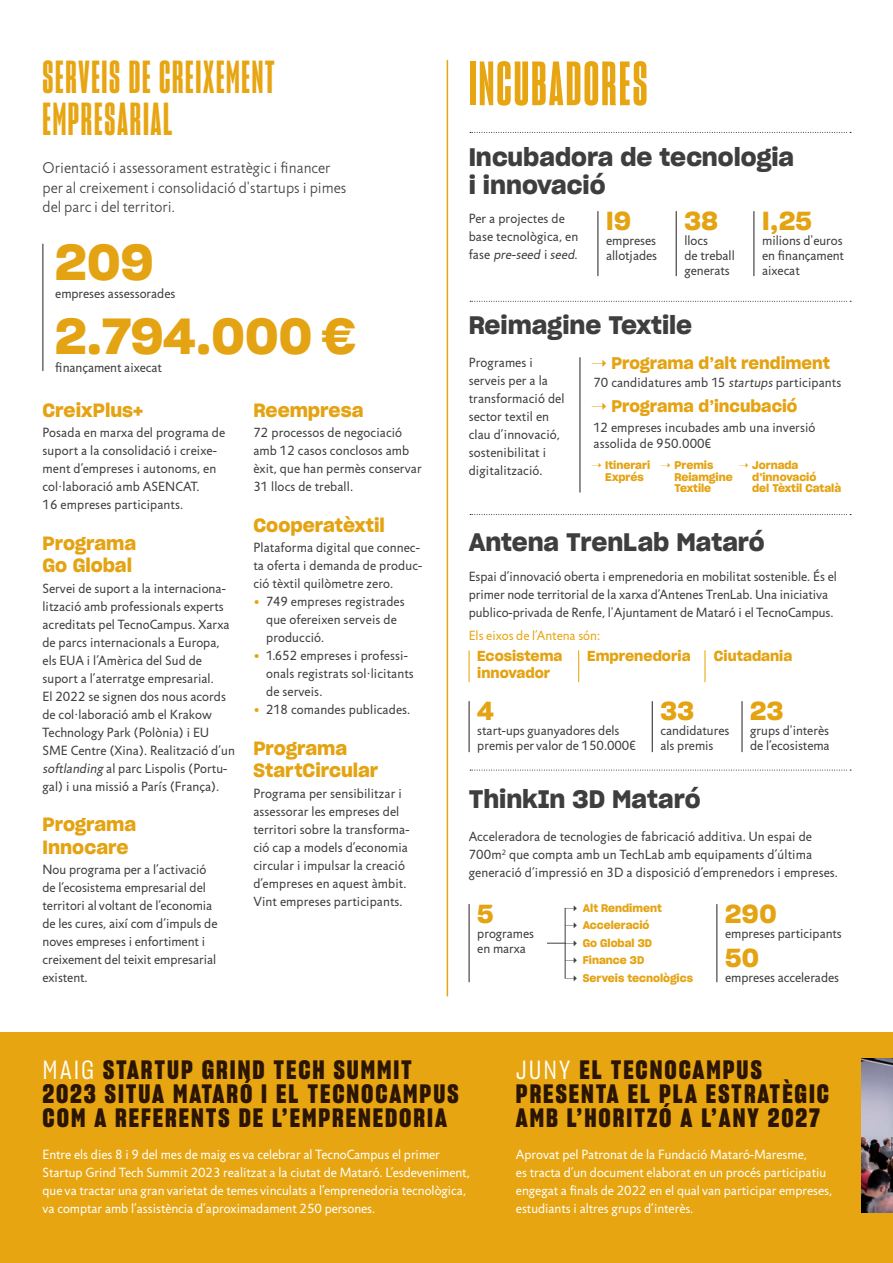
<style>
.page{position:relative;width:893px;height:1263px;background:#fff}
.page>*{position:absolute;margin:0;border:0;box-sizing:border-box;transform-origin:0 0}
.t1{font:60.75px "Sharp Grotesk Bold 10";letter-spacing:.035em;color:#e7a512}
.t2{font:49.5px "Sharp Grotesk Sm Bold 20";letter-spacing:.005em;color:#e4a312}
.t3{font:45px/42.2px "Sharp Grotesk Bold 10";letter-spacing:.04em;color:#e7a512}
.t4{font:25.95px/24px "Sharp Grotesk Bold 15";letter-spacing:.075em;color:#2b1500}
.t5{font:25.5px "Sharp Grotesk Sm Bold 20";letter-spacing:.015em;color:#e4a312}
.t6{font:24.75px/28px "Sharp Grotesk Sm Bold 20";color:#3e3e3f}
.t7{font:18.75px/22.5px "Sharp Grotesk Sm Bold 20";color:#e4a312}
.t8{font:16.5px "Sharp Grotesk Sm Bold 20";color:#e4a312}
.t9{font:300 15.75px/19.5px "Jigsaw";letter-spacing:.005em;color:#3e3e3f}
.t10{font:14.25px/17.1px "Sharp Grotesk Sm Bold 20";color:#e4a312}
.t11{font:13.5px/18px "Jigsaw";letter-spacing:.005em;color:#3e3e3f}
.t12{font:13.5px/18px "Jigsaw";color:#fff}
.t13{font:13.5px "Jigsaw";color:#e7a512}
.t14{font:10.8px/12px "Sharp Grotesk Sm Bold 20";color:#e4a312}
.s1{font-style:italic}
.s2{color:#e4a312}
.s3{color:#3e3e3f}
.s4{font-family:"Sharp Grotesk Book 15";color:#fff}
</style>
<div class="page">
<hr style="left:447px;top:61px;width:1px;height:935px;background:#e7a512">
<svg style="left:470px;top:514px;width:381px;height:1px"></svg>
<svg style="left:470px;top:301px;width:381px;height:1px"></svg>
<svg style="left:470px;top:770px;width:381px;height:1px"></svg>
<div style="left:0;top:1033px;width:893px;height:230px;background:#e7a512"></div>
<hr style="left:43px;top:244px;width:1px;height:127px;background:#231f20">
<hr style="left:469px;top:701px;width:1px;height:51px;background:#231f20">
<hr style="left:469px;top:651px;width:1px;height:31px;background:#e7a512">
<hr style="left:578px;top:651px;width:1px;height:31px;background:#e7a512">
<hr style="left:704px;top:651px;width:1px;height:31px;background:#e7a512">
<hr style="left:469px;top:904px;width:1px;height:78px;background:#231f20">
<hr style="left:716px;top:904px;width:1px;height:78px;background:#231f20">
<hr style="left:565px;top:908px;width:1px;height:70px;background:#3e3e3f">
<svg style="left:547px;top:943px;width:19px;height:1px"></svg>
<hr style="left:652px;top:701px;width:1px;height:51px;background:#231f20">
<hr style="left:597px;top:211px;width:1px;height:65px;background:#231f20">
<hr style="left:580px;top:358px;width:1px;height:134px;background:#231f20">
<hr style="left:742px;top:701px;width:1px;height:51px;background:#231f20">
<hr style="left:676px;top:211px;width:1px;height:65px;background:#231f20">
<hr style="left:753px;top:211px;width:1px;height:65px;background:#231f20">
<img style="left:861px;top:1059px;width:32px;height:154px">
<svg style="left:470px;top:132px;width:381px;height:1px"></svg>
<h3 class="t3" style="left:43px;top:55px;width:233px">SERVEIS DE CREIXEMENT<br>EMPRESARIAL</h3>
<h1 class="t1" style="left:469px;top:47px;width:180px">INCUBADORES</h1>
<p class="t9" style="left:43px;top:159px;width:305px">Orientació i assessorament estratègic i financer per al creixement i consolidació d'startups i pimes del parc i del territori.</p>
<h2 class="t2" style="left:55px;top:222px;width:100px">209</h2>
<p class="t11" style="left:55px;top:284px;width:122px">empreses assessorades</p>
<h2 class="t2" style="left:55px;top:296px;width:302px">2.794.000 €</h2>
<p class="t11" style="left:55px;top:359px;width:108px">finançament aixecat</p>
<h3 class="t7" style="left:43px;top:397px;width:103px">CreixPlus+</h3>
<p class="t11" style="left:43px;top:424px;width:184px">Posada en marxa del programa de suport a la consolidació i creixe&shy;ment d’empreses i autonoms, en col·laboració amb ASENCAT.<br>16 empreses participants.</p>
<h3 class="t7" style="left:43px;top:530px;width:95px">Programa<br>Go Global</h3>
<p class="t11" style="left:43px;top:579px;width:194px">Servei de suport a la internaciona&shy;lització amb professionals experts acreditats pel TecnoCampus. Xarxa de parcs internacionals a Europa, els EUA i l’Amèrica del Sud de suport a l’aterratge empresarial.<br>El 2022 se signen dos nous acords de col·laboració amb el Krakow Technology Park (Polònia) i EU SME Centre (Xina). Realització d’un <span class="s1">softlanding</span> al parc Lispolis (Portu&shy;gal) i una missió a París (França).</p>
<h3 class="t7" style="left:43px;top:812px;width:95px">Programa<br>Innocare</h3>
<p class="t11" style="left:43px;top:861px;width:176px">Nou programa per a l’activació de l’ecosistema empresarial del territori al voltant de l’economia de les cures, així com d’impuls de noves empreses i enfortiment i creixement del teixit empresarial existent.</p>
<h3 class="t7" style="left:253px;top:397px;width:112px">Reempresa</h3>
<p class="t11" style="left:253px;top:424px;width:170px">72 processos de negociació amb 12 casos conclosos amb èxit, que han permès conservar<br>31 llocs de treball.</p>
<h3 class="t7" style="left:253px;top:512px;width:133px">Cooperatèxtil</h3>
<p class="t11" style="left:253px;top:539px;width:170px">Plataforma digital que connec&shy;ta oferta i demanda de produc&shy;ció tèxtil quilòmetre zero.</p>
<p class="t11" style="left:266px;top:593px;width:140px;text-indent:-13px"><span class="s2">•</span> 749 empreses registrades que ofereixen serveis de producció.</p>
<p class="t11" style="left:266px;top:647px;width:149px;text-indent:-13px"><span class="s2">•</span> 1.652 empreses i professi&shy;onals registrats sol·licitants de serveis.</p>
<p class="t11" style="left:253px;top:701px;width:158px"><span class="s2">•</span> 218 comandes publicades.</p>
<h3 class="t7" style="left:253px;top:735px;width:126px">Programa<br>StartCircular</h3>
<p class="t11" style="left:253px;top:785px;width:158px">Programa per sensibilitzar i assessorar les empreses del territori sobre la transforma&shy;ció cap a models d’economia circular i impulsar la creació d’empreses en aquest àmbit.<br>Vint empreses participants.</p>
<h3 class="t6" style="left:469px;top:141px;width:327px">Incubadora de tecnologia i innovació</h3>
<p class="t11" style="left:469px;top:210px;width:111px">Per a projectes de base tecnològica, en fa s e <span class="s1">pre-seed</span> i <span class="s1">seed</span>.</p>
<h3 class="t5" style="left:606px;top:200px;width:26px">I9</h3>
<p class="t11" style="left:606px;top:233px;width:52px;line-height:15px">empreses allotjades</p>
<h3 class="t5" style="left:684px;top:200px;width:35px">38</h3>
<p class="t11" style="left:684px;top:233px;width:52px;line-height:15px">llocs<br>de treball generats</p>
<h3 class="t5" style="left:762px;top:200px;width:51px">I,25</h3>
<p class="t11" style="left:762px;top:233px;width:83px;line-height:15px;text-align:justify">milions d'euros en finançament aixecat</p>
<h3 class="t6" style="left:469px;top:310px;width:225px">Reimagine Textile</h3>
<p class="t11" style="left:469px;top:354px;width:97px">Programes i serveis per a la transformació del sector textil en clau d’innovació, sostenibilitat i digitalització.</p>
<p class="t8" style="left:591px;top:349px;width:240px">➝ Programa d’alt rendiment</p>
<p class="t11" style="left:593px;top:374px;width:249px">70 candidatures amb 15 <span class="s1">startups</span> participants</p>
<p class="t11" style="left:593px;top:419px;width:223px;line-height:16.5px">12 empreses incubades amb una inversió assolida de 950.000€</p>
<p class="t8" style="left:591px;top:393px;width:208px">➝ Programa d’incubació</p>
<p class="t14" style="left:605px;top:458px;width:46px;text-indent:-14px">➝ Itinerari<br>Exprés</p>
<p class="t14" style="left:674px;top:458px;width:60px;text-indent:-14px">➝ Premis<br>Reiamgine<br>Textile</p>
<p class="t14" style="left:752px;top:458px;width:90px;text-indent:-14px">➝ Jornada d’innovació<br>del Tèxtil Català</p>
<h3 class="t6" style="left:469px;top:526px;width:298px">Antena TrenLab Mataró</h3>
<p class="t11" style="left:469px;top:568px;width:370px">Espai d’innovació oberta i emprenedoria en mobilitat sostenible. És el primer node territorial de la xarxa d’Antenes TrenLab. Una iniciativa publico-privada de Renfe, l'Ajuntament de Mataró i el TecnoCampus.</p>
<p class="t13" style="left:469px;top:628px;width:133px">Els eixos de l’Antena són:</p>
<p class="t10" style="left:477px;top:646px;width:87px">Ecosistema innovador</p>
<p class="t10" style="left:587px;top:646px;width:105px">Emprenedoria</p>
<p class="t10" style="left:714px;top:646px;width:80px">Ciutadania</p>
<h3 class="t5" style="left:477px;top:690px;width:18px">4</h3>
<p class="t11" style="left:477px;top:723px;width:160px;line-height:15px">start-ups guanyadores dels premis per valor de 150.000€</p>
<h3 class="t5" style="left:660px;top:690px;width:35px">33</h3>
<p class="t11" style="left:660px;top:723px;width:70px;line-height:15px">candidatures als premis</p>
<h3 class="t6" style="left:469px;top:784px;width:233px">ThinkIn 3D Mataró</h3>
<h3 class="t5" style="left:750px;top:690px;width:35px">23</h3>
<p class="t11" style="left:750px;top:723px;width:81px;line-height:15px">grups d'interès de l’ecosistema</p>
<p class="t11" style="left:469px;top:828px;width:371px">Acceleradora de tecnologies de fabricació additiva. Un espai de<br>700m<sup>2</sup> que compta amb un TechLab amb equipaments d’última generació d’impressió en 3D a disposició d’emprenedors i empreses.</p>
<h3 class="t5" style="left:477px;top:893px;width:18px">5</h3>
<p class="t11" style="left:477px;top:926px;width:58px;line-height:15px">programes en marxa</p>
<p class="t14" style="left:565px;top:898px;width:130px;line-height:17.5px"><span class="s3">➝</span> Alt Rendiment<br><span class="s3">➝</span> Acceleració<br><span class="s3">➝</span> Go Global 3D<br><span class="s3">➝</span> Finance 3D<br><span class="s3">➝</span> Serveis tecnològics</p>
<h3 class="t5" style="left:725px;top:893px;width:53px">290</h3>
<p class="t11" style="left:725px;top:925px;width:118px">empreses participants</p>
<h3 class="t5" style="left:725px;top:937px;width:36px">50</h3>
<p class="t11" style="left:725px;top:968px;width:115px">empreses accelerades</p>
<h3 class="t4" style="left:43px;top:1057px;width:418px"><span class="s4">MAIG</span> STARTUP GRIND TECH SUMMIT<br>2023 SITUA MATARÓ I EL TECNOCAMPUS<br>COM A REFERENTS DE L’EMPRENEDORIA</h3>
<p class="t12" style="left:43px;top:1145px;width:429px">Entre els dies 8 i 9 del mes de maig es va celebrar al TecnoCampus el primer Startup Grind Tech Summit 2023 realitzat a la ciutat de Mataró. L’esdeveniment, que va tractar una gran varietat de temes vinculats a l’emprenedoria tecnològica, va comptar amb l’assistència d’aproximadament 250 persones.</p>
<h3 class="t4" style="left:516px;top:1057px;width:315px"><span class="s4">JUNY</span> EL TECNOCAMPUS<br>PRESENTA EL PLA ESTRATÈGIC<br>AMB L’HORITZÓ A L’ANY 2027</h3>
<p class="t12" style="left:516px;top:1145px;width:318px">Aprovat pel Patronat de la Fundació Mataró-Maresme,<br>es tracta d’un document elaborat en un procés participatiu engegat a finals de 2022 en el qual van participar empreses, estudiants i altres grups d’interès.</p>
</div>
